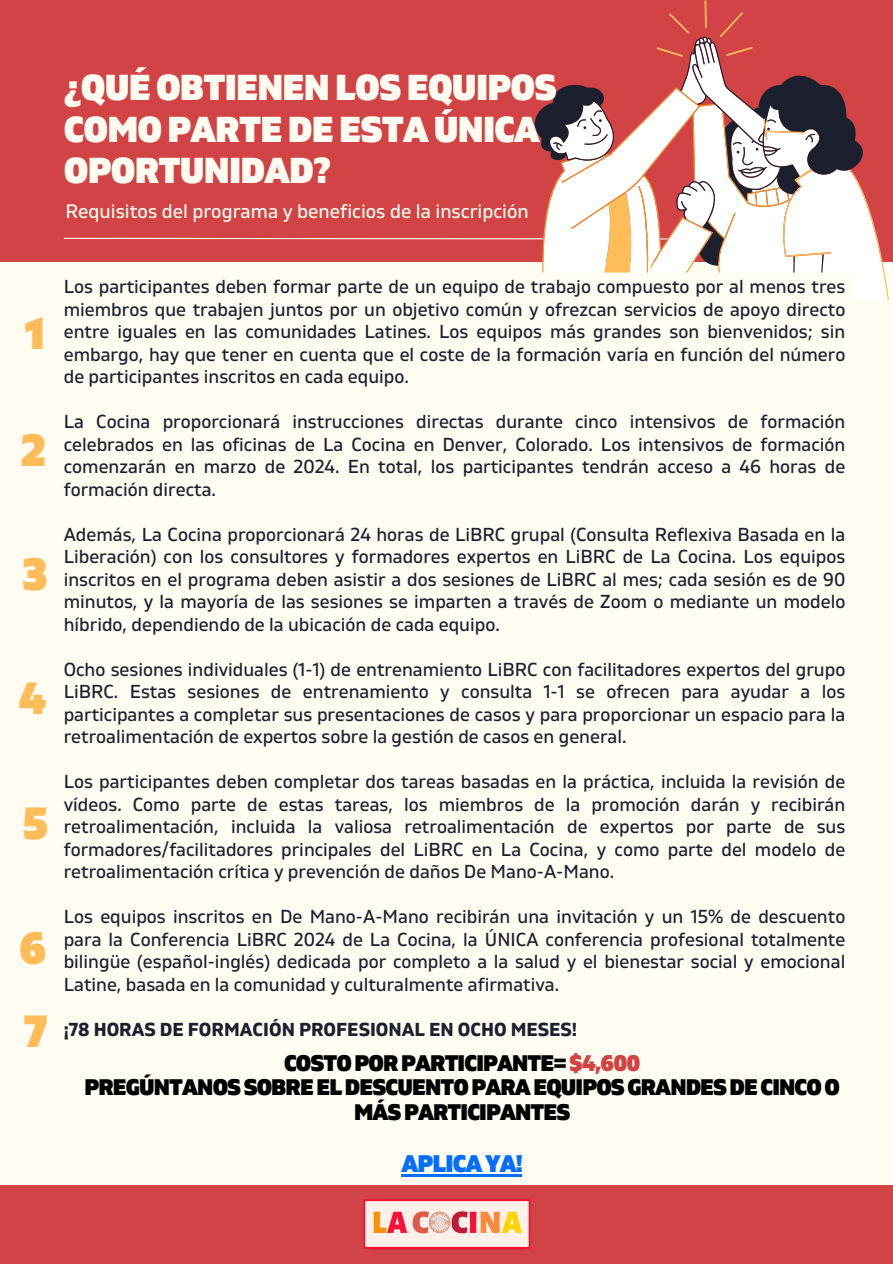
<style>
.page{position:relative;width:893px;height:1264px;background:#fff}
.page>*{position:absolute;margin:0;border:0;box-sizing:border-box;transform-origin:0 0}
.t1{font:900 45px "Gilam";color:#ffbd59}
.t2{font:900 36px/41.7px "Gilam";letter-spacing:-.025em;color:#fffcf2}
.t3{font:900 24px "Gilam";letter-spacing:-.04em;color:#046fff}
.t4{font:900 22.5px/24.8px "Gilam";letter-spacing:-.04em;color:#000;text-align:center}
.t5{font:19.5px "Gilam";color:#fffcf2}
.t6{font:18.75px/22.5px "Gilam";color:#1c1f2e;text-align:justify}
.t7{font:700 18.75px "Gilam";color:#1c1f2e}
.s1{color:#d14344}
</style>
<div class="page">
<div style="left:0;top:0;width:892px;height:1263px;background:#fffcf2"></div>
<div style="left:0;top:0;width:892px;height:262px;background:#d14344"></div>
<svg style="left:63px;top:237px;width:468px;height:3px"></svg>
<div style="left:0;top:1184px;width:892px;height:79px;background:#d14344"></div>
<img style="left:363px;top:1199px;width:168px;height:51px">
<svg style="left:531px;top:84px;width:71px;height:188px;fill:#fff"></svg>
<svg style="left:602px;top:0;width:286px;height:299px"></svg>
<svg style="left:542px;top:272px;width:310px;height:27px"></svg>
<hr style="left:401px;top:1174px;width:121px;height:2px;background:#046fff">
<p class="t2" style="left:64px;top:68px;width:494px">¿QUÉ OBTIENEN LOS EQUIPOS<br>COMO PARTE DE ESTA ÚNICA<br>OPORTUNIDAD?</p>
<h1 class="t5" style="left:65px;top:200px;width:465px">Requisitos del programa y beneficios de la inscripción</h1>
<p class="t1" style="left:25px;top:306px;width:22px">1</p>
<p class="t1" style="left:21px;top:424px;width:27px">2</p>
<p class="t1" style="left:22px;top:547px;width:28px">3</p>
<p class="t1" style="left:19px;top:672px;width:29px">4</p>
<p class="t1" style="left:23px;top:796px;width:27px">5</p>
<p class="t1" style="left:19px;top:922px;width:29px">6</p>
<p class="t1" style="left:24px;top:1004px;width:25px">7</p>
<h3 class="t6" style="left:64px;top:276px;width:783px">Los participantes deben formar parte de un equipo de trabajo compuesto por al menos tres miembros que trabajen juntos por un objetivo común y ofrezcan servicios de apoyo directo entre iguales en las comunidades Latines. Los equipos más grandes son bienvenidos; sin embargo, hay que tener en cuenta que el coste de la formación varía en función del número de participantes inscritos en cada equipo.</h3>
<p class="t6" style="left:64px;top:411px;width:783px">La Cocina proporcionará instrucciones directas durante cinco intensivos de formación celebrados en las oficinas de La Cocina en Denver, Colorado. Los intensivos de formación comenzarán en marzo de 2024. En total, los participantes tendrán acceso a 46 horas de formación directa.</p>
<p class="t6" style="left:64px;top:523px;width:783px">Además, La Cocina proporcionará 24 horas de LiBRC grupal (Consulta Reflexiva Basada en la Liberación) con los consultores y formadores expertos en LiBRC de La Cocina. Los equipos inscritos en el programa deben asistir a dos sesiones de LiBRC al mes; cada sesión es de 90 minutos, y la mayoría de las sesiones se imparten a través de Zoom o mediante un modelo híbrido, dependiendo de la ubicación de cada equipo.</p>
<p class="t6" style="left:64px;top:658px;width:783px">Ocho sesiones individuales (1-1) de entrenamiento LiBRC con facilitadores expertos del grupo LiBRC. Estas sesiones de entrenamiento y consulta 1-1 se ofrecen para ayudar a los participantes a completar sus presentaciones de casos y para proporcionar un espacio para la retroalimentación de expertos sobre la gestión de casos en general.</p>
<p class="t6" style="left:64px;top:771px;width:783px">Los participantes deben completar dos tareas basadas en la práctica, incluida la revisión de vídeos. Como parte de estas tareas, los miembros de la promoción darán y recibirán retroalimentación, incluida la valiosa retroalimentación de expertos por parte de sus formadores/facilitadores principales del LiBRC en La Cocina, y como parte del modelo de retroalimentación crítica y prevención de daños De Mano-A-Mano.</p>
<p class="t6" style="left:64px;top:906px;width:783px">Los equipos inscritos en De Mano-A-Mano recibirán una invitación y un 15% de descuento para la Conferencia LiBRC 2024 de La Cocina, la ÚNICA conferencia profesional totalmente bilingüe (español-inglés) dedicada por completo a la salud y el bienestar social y emocional Latine, basada en la comunidad y culturalmente afirmativa.</p>
<p class="t7" style="left:64px;top:1018px;width:515px">¡78 HORAS DE FORMACIÓN PROFESIONAL EN OCHO MESES!</p>
<p class="t4" style="left:84px;top:1051px;width:757px">COSTOPORPARTICIPANTE=<span class="s1">$4,600<br></span>PREGÚNTANOSSOBREELDESCUENTOPARAEQUIPOSGRANDESDECINCOO<br>MÁSPARTICIPANTES</p>
<h2 class="t3" style="left:401px;top:1149px;width:123px">APLICAYA!</h2>
</div>
